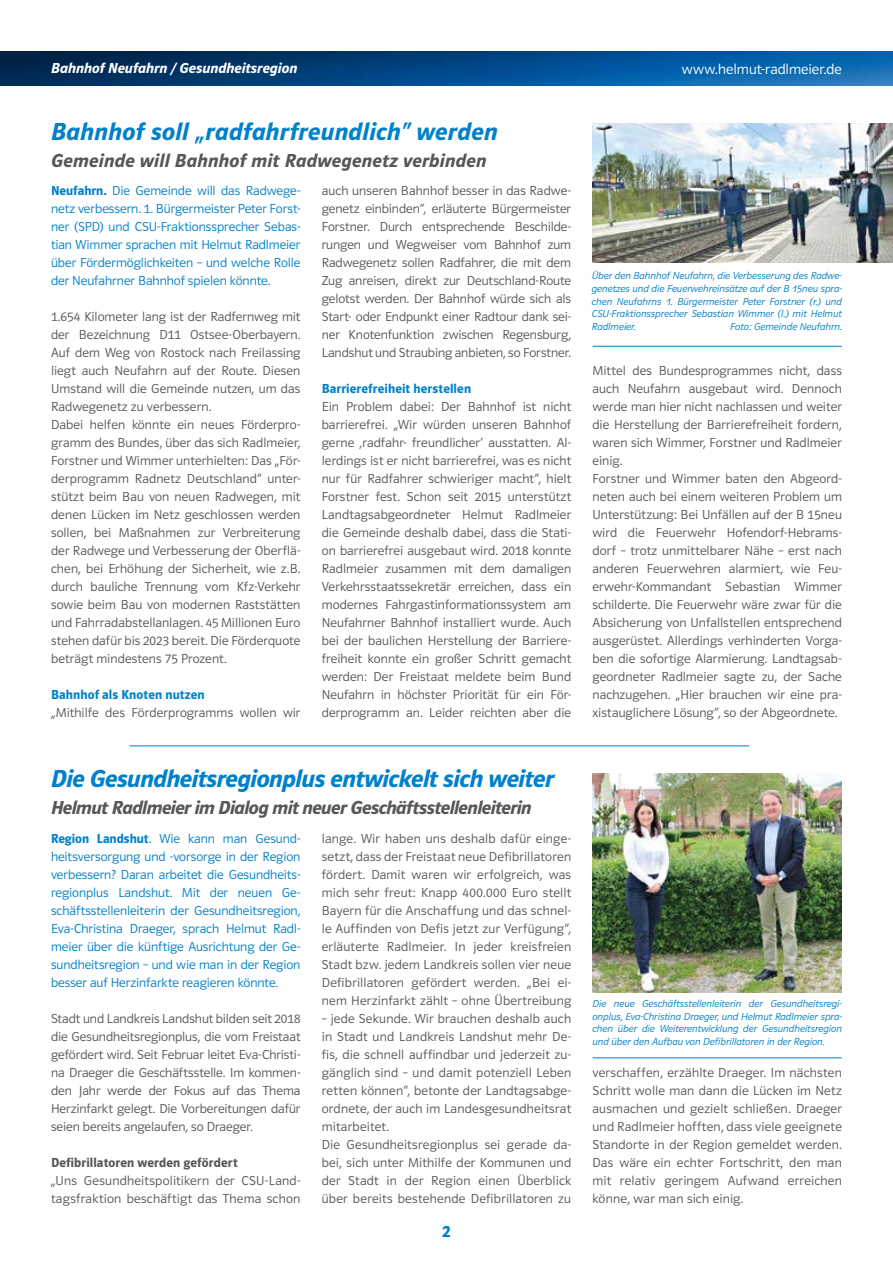
<style>
.page{position:relative;width:893px;height:1263px;background:#fff}
.page>*{position:absolute;margin:0;border:0;box-sizing:border-box;transform-origin:0 0}
.t1{font:italic 600 25.5px "Polo 22";letter-spacing:-.01em;color:#0081c9}
.t2{font:italic 600 25.5px "Polo 22";letter-spacing:.015em;color:#0081c9}
.t3{font:italic 600 19.5px "Polo 22";letter-spacing:-.02em;color:#575756}
.t4{font:italic 600 19.5px "Polo 22";letter-spacing:.015em;color:#575756}
.t5{font:600 18px "Polo 22";color:#0081c9}
.t6{font:italic 600 15px "Polo 22";letter-spacing:.005em;color:#fff}
.t7{font:15px "Polo 22 Leicht";letter-spacing:.005em;color:#fff}
.t8{font:13.5px/18px "Polo 22 Leicht";letter-spacing:.01em;color:#575756;text-align:justify}
.t9{font:13.5px/18px "Polo 22 Leicht";letter-spacing:-.005em;color:#0081c9;text-align:justify}
.t10{font:600 13.5px "Polo 22";letter-spacing:.01em;color:#0081c9}
.t11{font:600 13.5px "Polo 22";letter-spacing:.01em;color:#575756}
.t12{font:10.5px/12.6px "Polo 22 Leicht Kursiv";color:#0081c9;text-align:justify}
.s1{font-family:"Polo 22";font-weight:600}
</style>
<div class="page">
<img style="left:592px;top:774px;width:250px;height:218px">
<img style="left:592px;top:123px;width:301px;height:140px">
<hr style="left:130px;top:745px;width:619px;height:1px;background:#0081c9">
<hr style="left:593px;top:346px;width:248px;height:1px;background:#0081c9">
<hr style="left:593px;top:1057px;width:248px;height:1px;background:#0081c9">
<img style="left:0;top:51px;width:893px;height:34px">
<p class="t6" style="left:51px;top:60px;width:248px">Bahnhof Neufahrn / Gesundheitsregion</p>
<p class="t7" style="left:682px;top:61px;width:162px">www.helmut-radlmeier.de</p>
<h1 class="t2" style="left:51px;top:118px;width:448px">Bahnhof soll „radfahrfreundlich“ werden</h1>
<h2 class="t4" style="left:51px;top:150px;width:437px">Gemeinde will Bahnhof mit Radwegenetz verbinden</h2>
<p class="t9" style="left:51px;top:181px;width:251px"><span class="s1">Neufahrn.</span> Die Gemeinde will das Radwege&shy;netz verbessern. 1. Bürgermeister Peter Forst&shy;ner (SPD) und CSU-Fraktionssprecher Sebas&shy;tian Wimmer sprachen mit Helmut Radlmeier über Fördermöglichkeiten – und welche Rolle der Neufahrner Bahnhof spielen könnte.</p>
<p class="t8" style="left:51px;top:307px;width:251px;text-align:left">1.654 Kilometer lang ist der Radfernweg mit der Bezeichnung D11 Ostsee-Oberbayern.<br>Auf dem Weg von Rostock nach Freilassing liegt auch Neufahrn auf der Route. Diesen Umstand will die Gemeinde nutzen, um das Radwegenetz zu verbessern.<br>Dabei helfen könnte ein neues Förderpro&shy;gramm des Bundes, über das sich Radlmeier, Forstner und Wimmer unterhielten: Das „För&shy;derprogramm Radnetz Deutschland“ unter&shy;stützt beim Bau von neuen Radwegen, mit denen Lücken im Netz geschlossen werden sollen, bei Maßnahmen zur Verbreiterung der Radwege und Verbesserung der Oberflä&shy;chen, bei Erhöhung der Sicherheit, wie z.B. durch bauliche Trennung vom Kfz-Verkehr sowie beim Bau von modernen Raststätten und Fahrradabstellanlagen. 45 Millionen Euro stehen dafür bis 2023 bereit. Die Förderquote beträgt mindestens 75 Prozent.</p>
<p class="t10" style="left:51px;top:687px;width:155px">Bahnhof als Knoten nutzen</p>
<p class="t8" style="left:51px;top:703px;width:251px">„Mithilfe des Förderprogramms wollen wir</p>
<p class="t8" style="left:322px;top:181px;width:251px">auch unseren Bahnhof besser in das Radwe&shy;genetz einbinden“, erläuterte Bürgermeister Forstner. Durch entsprechende Beschilde&shy;rungen und Wegweiser vom Bahnhof zum Radwegenetz sollen Radfahrer, die mit dem Zug anreisen, direkt zur Deutschland-Route gelotst werden. Der Bahnhof würde sich als Start- oder Endpunkt einer Radtour dank sei&shy;ner Knotenfunktion zwischen Regensburg, Landshut und Straubing anbieten, so Forstner.</p>
<p class="t10" style="left:322px;top:381px;width:151px">Barrierefreiheit herstellen</p>
<p class="t8" style="left:322px;top:397px;width:251px">Ein Problem dabei: Der Bahnhof ist nicht barrierefrei. „Wir würden unseren Bahnhof gerne ‚radfahr- freundlicher‘ ausstatten. Al&shy;lerdings ist er nicht barrierefrei, was es nicht nur für Radfahrer schwieriger macht“, hielt Forstner fest. Schon seit 2015 unterstützt Landtagsabgeordneter Helmut Radlmeier die Gemeinde deshalb dabei, dass die Stati&shy;on barrierefrei ausgebaut wird. 2018 konnte Radlmeier zusammen mit dem damaligen Verkehrsstaatssekretär erreichen, dass ein modernes Fahrgastinformationssystem am Neufahrner Bahnhof installiert wurde. Auch bei der baulichen Herstellung der Barriere&shy;freiheit konnte ein großer Schritt gemacht werden: Der Freistaat meldete beim Bund Neufahrn in höchster Priorität für ein För&shy;derprogramm an. Leider reichten aber die</p>
<h1 class="t1" style="left:51px;top:765px;width:504px">Die Gesundheitsregionplus entwickelt sich weiter</h1>
<h2 class="t3" style="left:51px;top:797px;width:482px">Helmut Radlmeier im Dialog mit neuer Geschäftsstellenleiterin</h2>
<p class="t9" style="left:51px;top:830px;width:251px"><span class="s1">Region Landshut</span>. Wie kann man Gesund&shy;heitsversorgung und -vorsorge in der Region verbessern? Daran arbeitet die Gesundheits&shy;regionplus Landshut. Mit der neuen Ge&shy;schäftsstellenleiterin der Gesundheitsregion, Eva-Christina Draeger, sprach Helmut Radl&shy;meier über die künftige Ausrichtung der Ge&shy;sundheitsregion – und wie man in der Region besser auf Herzinfarkte reagieren könnte.</p>
<p class="t8" style="left:51px;top:1010px;width:251px">Stadt und Landkreis Landshut bilden seit 2018 die Gesundheitsregionplus, die vom Freistaat gefördert wird. Seit Februar leitet Eva-Christi&shy;na Draeger die Geschäftsstelle. Im kommen&shy;den Jahr werde der Fokus auf das Thema Herzinfarkt gelegt. Die Vorbereitungen dafür seien bereits angelaufen, so Draeger.</p>
<p class="t11" style="left:51px;top:1155px;width:188px">Defibrillatoren werden gefördert</p>
<p class="t8" style="left:51px;top:1172px;width:251px">„Uns Gesundheitspolitikern der CSU-Land&shy;tagsfraktion beschäftigt das Thema schon</p>
<p class="t8" style="left:322px;top:830px;width:251px">lange. Wir haben uns deshalb dafür einge&shy;setzt, dass der Freistaat neue Defibrillatoren fördert. Damit waren wir erfolgreich, was mich sehr freut: Knapp 400.000 Euro stellt Bayern für die Anschaffung und das schnel&shy;le Auffinden von Defis jetzt zur Verfügung“, erläuterte Radlmeier. In jeder kreisfreien Stadt bzw. jedem Landkreis sollen vier neue Defibrillatoren gefördert werden. „Bei ei&shy;nem Herzinfarkt zählt – ohne Übertreibung</p>
<p class="t8" style="left:322px;top:1010px;width:251px;text-align:left">– jede Sekunde. Wir brauchen deshalb auch in Stadt und Landkreis Landshut mehr De&shy;fis, die schnell auffindbar und jederzeit zu&shy;gänglich sind – und damit potenziell Leben retten können“, betonte der Landtagsabge&shy;ordnete, der auch im Landesgesundheitsrat mitarbeitet.<br>Die Gesundheitsregionplus sei gerade da&shy;bei, sich unter Mithilfe der Kommunen und der Stadt in der Region einen Überblick über bereits bestehende Defibrillatoren zu</p>
<h3 class="t5" style="left:442px;top:1221px;width:10px">2</h3>
<p class="t12" style="left:592px;top:270px;width:252px">Über den Bahnhof Neufahrn, die Verbesserung des Radwe&shy;genetzes und die Feuerwehreinsätze auf der B 15neu spra&shy;chen Neufahrns 1. Bürgermeister Peter Forstner (r.) und CSU-Fraktionssprecher Sebastian Wimmer (l.) mit Helmut Radlmeier.</p>
<p class="t12" style="left:730px;top:320px;width:113px">Foto: Gemeinde Neufahrn.</p>
<p class="t8" style="left:592px;top:361px;width:251px;text-align:left">Mittel des Bundesprogrammes nicht, dass auch Neufahrn ausgebaut wird. Dennoch werde man hier nicht nachlassen und weiter die Herstellung der Barrierefreiheit fordern, waren sich Wimmer, Forstner und Radlmeier einig.<br>Forstner und Wimmer baten den Abgeord&shy;neten auch bei einem weiteren Problem um Unterstützung: Bei Unfällen auf der B 15neu wird die Feuerwehr Hofendorf-Hebrams&shy;dorf – trotz unmittelbarer Nähe – erst nach anderen Feuerwehren alarmiert, wie Feu&shy;erwehr-Kommandant Sebastian Wimmer schilderte. Die Feuerwehr wäre zwar für die Absicherung von Unfallstellen entsprechend ausgerüstet. Allerdings verhinderten Vorga&shy;ben die sofortige Alarmierung. Landtagsab&shy;geordneter Radlmeier sagte zu, der Sache nachzugehen. „Hier brauchen wir eine pra&shy;xistauglichere Lösung“, so der Abgeordnete.</p>
<p class="t12" style="left:592px;top:997px;width:251px">Die neue Geschäftsstellenleiterin der Gesundheitsregi&shy;onplus, Eva-Christina Draeger, und Helmut Radlmeier spra&shy;chen über die Weiterentwicklung der Gesundheitsregion und über den Aufbau von Defibrillatoren in der Region.</p>
<p class="t8" style="left:592px;top:1063px;width:251px">verschaffen, erzählte Draeger. Im nächsten Schritt wolle man dann die Lücken im Netz ausmachen und gezielt schließen. Draeger und Radlmeier hofften, dass viele geeignete Standorte in der Region gemeldet werden.<br>Das wäre ein echter Fortschritt, den man mit relativ geringem Aufwand erreichen könne, war man sich einig.</p>
</div>
